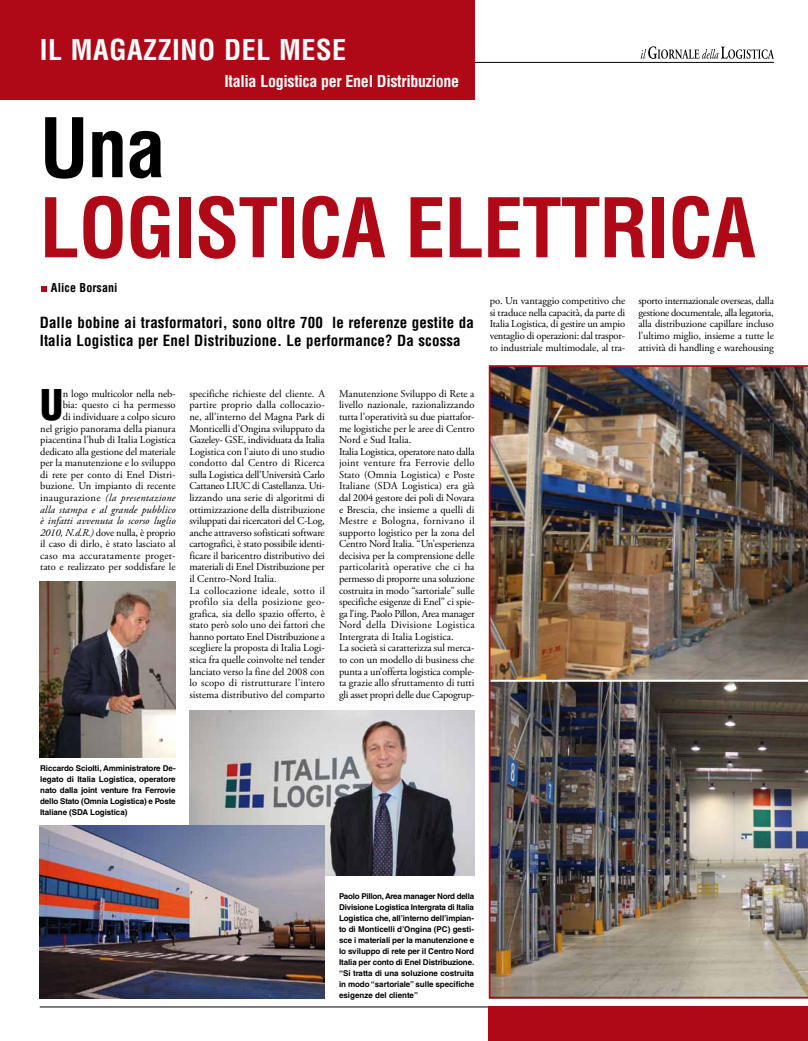
<style>
.page{position:relative;width:808px;height:1041px;background:#fff}
.page>*{position:absolute;margin:0;border:0;box-sizing:border-box;transform-origin:0 0}
.t1{font:700 condensed 80px "Helvetica LT Std";letter-spacing:-.015em;color:#af0917}
.t2{font:700 condensed 80px "Helvetica LT Std";color:#000}
.t3{font:900 condensed 41.3px "Helvetica LT Std";color:#000}
.t4{font:700 condensed 28px "Helvetica LT Std";letter-spacing:.02em;color:#fff}
.t5{font:700 condensed 16px "Helvetica LT Std";letter-spacing:-.02em;color:#fff}
.t6{font:700 condensed 15px/18px "Helvetica LT Std";letter-spacing:.01em;color:#000}
.t7{font:700 condensed 12px "Helvetica LT Std";color:#000}
.t8{font:10.5px/11.6px "Adobe Garamond Pro";letter-spacing:-.005em;color:#000}
.t9{font:700 8px/11px "Helvetica LT Std";letter-spacing:-.01em;color:#000;text-align:justify}
.s1{font-style:italic}
</style>
<div class="page">
<hr style="left:40px;top:62px;width:734px;height:1px;background:#000">
<div style="left:0;top:0;width:475px;height:99px;background:#af0917"></div>
<svg style="left:641px;top:46px;width:133px;height:13px"></svg>
<hr style="left:40px;top:1006px;width:449px;height:1px;background:#000">
<div style="left:489px;top:1006px;width:319px;height:34px;background:#af0917"></div>
<svg style="left:41px;top:286px;width:5px;height:6px"></svg>
<img style="left:189px;top:710px;width:286px;height:165px">
<img style="left:40px;top:825px;width:285px;height:173px">
<img style="left:39px;top:581px;width:136px;height:176px">
<img style="left:489px;top:365px;width:319px;height:633px">
<h3 class="t4" style="left:40px;top:32px;width:200px">il magazzino del</h3>
<h3 class="t4" style="left:279px;top:32px;width:66px">mese</h3>
<h3 class="t5" style="left:224px;top:71px;width:236px">Italia Logistica per Enel Distribuzione</h3>
<h1 class="t2" style="left:40px;top:98px;width:128px">Una</h1>
<h1 class="t1" style="left:40px;top:178px;width:718px">logistica elettrica</h1>
<p class="t7" style="left:51px;top:280px;width:68px">Alice Borsani</p>
<h3 class="t6" style="left:40px;top:313px;width:436px">Dalle bobine ai trasformatori, sono oltre 700 le referenze gestite da<br>Italia Logistica per Enel Distribuzione. Le performance? Da scossa</h3>
<h2 class="t3" style="left:40px;top:378px;width:24px">U</h2>
<p class="t8" style="left:490px;top:295px;width:137px;text-align:justify">po. Un vantaggio competitivo che si traduce nella capacità, da parte di Italia Logistica, di gestire un ampio ventaglio di operazioni: dal traspor&shy;to industriale multimodale, al tra-</p>
<p class="t8" style="left:638px;top:295px;width:137px;text-align:justify">sporto internazionale overseas, dalla gestione documentale, alla legatoria, alla distribuzione capillare incluso l’ultimo miglio, insieme a tutte le attività di handling e warehousing</p>
<p class="t8" style="left:40px;top:388px;width:137px;text-align:right">n logo multicolor nella neb-<br>bia: questo ci ha permesso<br>di individuare a colpo sicuro<br>nel grigio panorama della pianura piacentina l’hub di Italia Logistica dedicato alla gestione del materiale per la manutenzione e lo sviluppo di rete per conto di Enel Distri&shy;buzione. Un impianto di recente inaugurazione <span class="s1">(la presentazione alla stampa e al grande pubblico è infatti avvenuta lo scorso luglio 2010, N.d.R.)</span> dove nulla, è proprio il caso di dirlo, è stato lasciato al caso ma accuratamente proget&shy;tato e realizzato per soddisfare le</p>
<p class="t8" style="left:189px;top:388px;width:137px">specifiche richieste del cliente. A partire proprio dalla collocazio&shy;ne, all’interno del Magna Park di Monticelli d’Ongina sviluppato da Gazeley- GSE, individuata da Italia Logistica con l’aiuto di uno studio condotto dal Centro di Ricerca sulla Logistica dell’Università Carlo Cattaneo LIUC di Castellanza. Uti&shy;lizzando una serie di algoritmi di ottimizzazione della distribuzione sviluppati dai ricercatori del C-Log, anche attraverso sofisticati software cartografici, è stato possibile identi&shy;ficare il baricentro distributivo dei materiali di Enel Distribuzione per il Centro-Nord Italia.<br>La collocazione ideale, sotto il profilo sia della posizione geo&shy;grafica, sia dello spazio offerto, è stato però solo uno dei fattori che hanno portato Enel Distribuzione a scegliere la proposta di Italia Logi&shy;stica fra quelle coinvolte nel tender lanciato verso la fine del 2008 con lo scopo di ristrutturare l’intero sistema distributivo del comparto</p>
<p class="t8" style="left:339px;top:388px;width:137px">Manutenzione Sviluppo di Rete a livello nazionale, razionalizzando tutta l’operatività su due piattafor&shy;me logistiche per le aree di Centro Nord e Sud Italia.<br>Italia Logistica, operatore nato dalla joint venture fra Ferrovie dello Stato (Omnia Logistica) e Poste Italiane (SDA Logistica) era già dal 2004 gestore dei poli di Novara e Brescia, che insieme a quelli di Mestre e Bologna, fornivano il supporto logistico per la zona del Centro Nord Italia. “Un’esperienza decisiva per la comprensione delle particolarità operative che ci ha permesso di proporre una soluzione costruita in modo “sartoriale” sulle specifiche esigenze di Enel” ci spie&shy;ga l’ing. Paolo Pillon, Area manager Nord della Divisione Logistica Intergrata di Italia Logistica.<br>La società si caratterizza sul merca&shy;to con un modello di business che punta a un’offerta logistica comple&shy;ta grazie allo sfruttamento di tutti gli asset propri delle due Capogrup-</p>
<p class="t9" style="left:40px;top:762px;width:137px">Riccardo Sciolti, Amministratore De&shy;legato di Italia Logistica, operatore nato dalla joint venture fra Ferrovie dello Stato (Omnia Logistica) e Poste Italiane (SDA Logistica)</p>
<p class="t9" style="left:339px;top:890px;width:137px">Paolo Pillon, Area manager Nord della Divisione Logistica Intergrata di Italia Logistica che, all’interno dell’impian&shy;to di Monticelli d’Ongina (PC) gesti&shy;sce i materiali per la manutenzione e lo sviluppo di rete per il Centro Nord Italia per conto di Enel Distribuzione. “Si tratta di una soluzione costruita in modo “sartoriale” sulle specifiche esigenze del cliente”</p>
</div>
